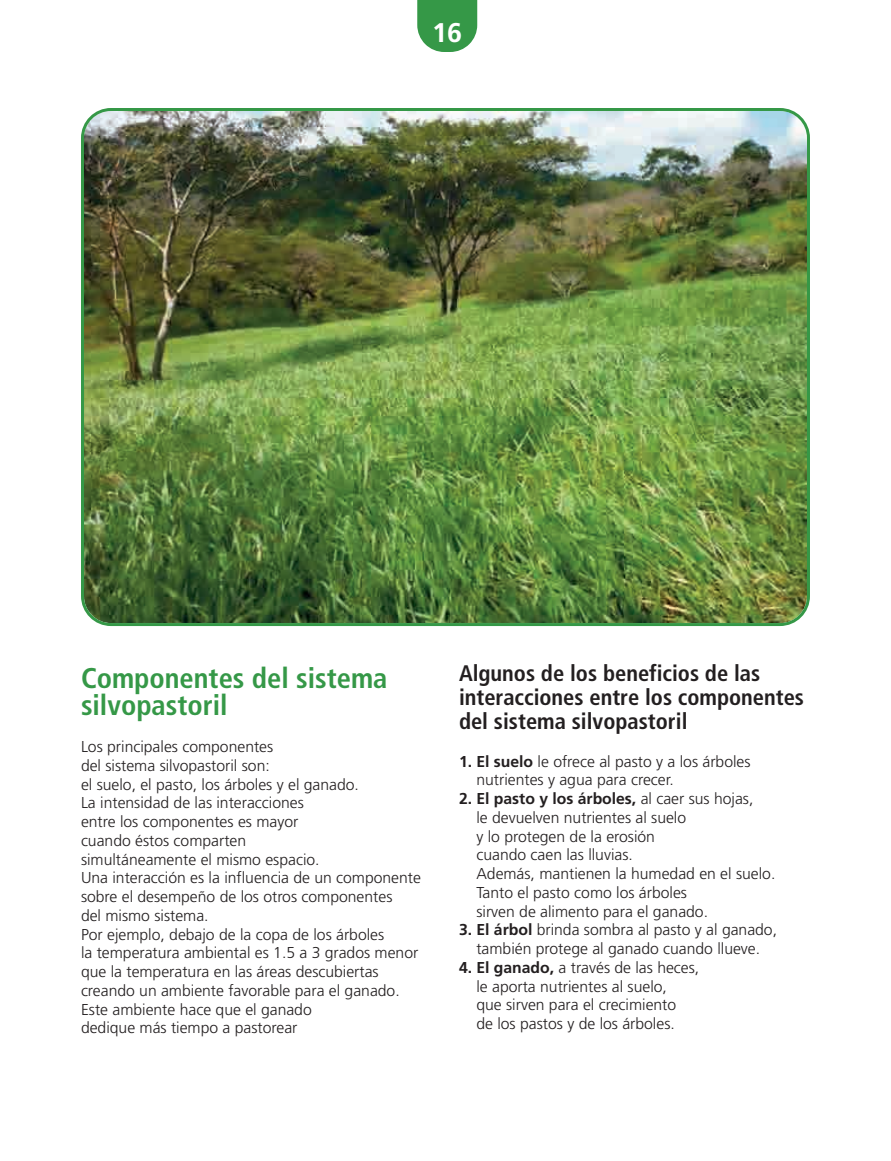
<style>
.page{position:relative;width:891px;height:1161px;background:#fff}
.page>*{position:absolute;margin:0;border:0;box-sizing:border-box;transform-origin:0 0}
.t1{font:700 condensed 28.5px/27px "Frutiger";color:#359847}
.t2{font:700 27px "Frutiger";color:#fff}
.t3{font:700 condensed 22.5px/24px "Frutiger";color:#231f20}
.t4{font:300 15.75px/18.8px "Frutiger";color:#231f20}
.s1{font-weight:700}
</style>
<div class="page">
<svg style="left:417px;top:0;width:60px;height:52px;background:#49a25a"></svg>
<img style="left:81px;top:108px;width:729px;height:518px">
<h2 class="t2" style="left:432px;top:22px;width:31px">16</h2>
<h1 class="t1" style="left:81px;top:667px;width:308px">Componentes del sistema silvopastoril</h1>
<p class="t4" style="left:81px;top:738px;width:342px">Los principales componentes<br>del sistema silvopastoril son:<br>el suelo, el pasto, los árboles y el ganado.<br>La intensidad de las interacciones<br>entre los componentes es mayor<br>cuando éstos comparten<br>simultáneamente el mismo espacio.<br>Una interacción es la influencia de un componente sobre el desempeño de los otros componentes<br>del mismo sistema.<br>Por ejemplo, debajo de la copa de los árboles<br>la temperatura ambiental es 1.5 a 3 grados menor que la temperatura en las áreas descubiertas creando un ambiente favorable para el ganado.<br>Este ambiente hace que el ganado<br>dedique más tiempo a pastorear</p>
<h3 class="t3" style="left:459px;top:663px;width:347px">Algunos de los beneficios de las interacciones entre los componentes del sistema silvopastoril</h3>
<p class="t4" style="left:476px;top:753px;width:276px;text-indent:-17px"><span class="s1">1. El suelo</span> le ofrece al pasto y a los árboles nutrientes y agua para crecer.</p>
<p class="t4" style="left:476px;top:790px;width:300px;text-indent:-17px"><span class="s1">2. El pasto y los árboles,</span> al caer sus hojas,<br>le devuelven nutrientes al suelo<br>y lo protegen de la erosión<br>cuando caen las lluvias.<br>Además, mantienen la humedad en el suelo.<br>Tanto el pasto como los árboles<br>sirven de alimento para el ganado.</p>
<p class="t4" style="left:459px;top:922px;width:320px;text-align:center"><span class="s1">3. El árbol</span> brinda sombra al pasto y al ganado, también protege al ganado cuando llueve.</p>
<p class="t4" style="left:476px;top:959px;width:224px;text-indent:-17px"><span class="s1">4. El ganado,</span> a través de las heces, le aporta nutrientes al suelo,<br>que sirven para el crecimiento<br>de los pastos y de los árboles.</p>
</div>
